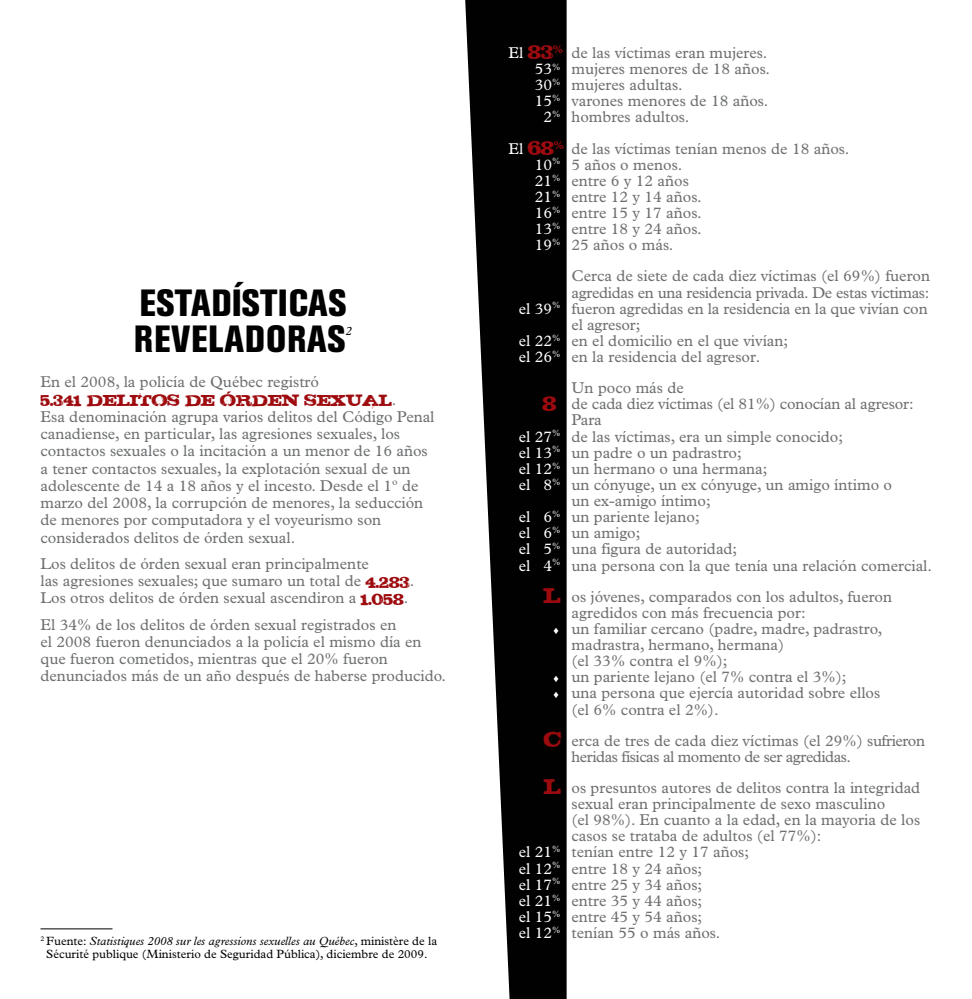
<style>
.page{position:relative;width:972px;height:999px;background:#fff}
.page>*{position:absolute;margin:0;border:0;box-sizing:border-box;transform-origin:0 0}
.t1{font:800 condensed 37.5px/36px "Akzidenz Grotesk BE";letter-spacing:.02em;color:#010101}
.t2{font:19.5px "STEAK";color:#9e0b0f}
.t3{font:15.75px/17.2px "Plantin";color:#6d6f71}
.t4{font:15.75px/16.2px "Plantin";letter-spacing:-.03em;color:#6d6f71}
.t5{font:15.75px "Plantin";letter-spacing:-.02em;color:#6d6f71}
.t6{font:italic 12.3px "Plantin";color:#000}
.t7{font:12px/13.5px "Plantin";color:#000;text-align:center}
.s1{font-family:"Plantin";font-size:15.75px;color:#6d6f71}
.s2{font-family:"STEAK";font-size:19.5px;color:#9e0b0f}
.s3{font-style:italic}
.s4{color:#fff}
.s5{font-family:"STEAK";font-size:24px;color:#9e0b0f}
.s6{font-family:"STEAK";font-size:25.5px;color:#9e0b0f}
</style>
<div class="page">
<svg style="left:465px;top:0;width:102px;height:999px;fill:#010101"></svg>
<hr style="left:40px;top:928px;width:72px;height:1px;background:#000">
<h1 class="t1" style="left:134px;top:285px;width:194px;text-indent:98px">ÍSTICAS<br>REVELADO RAS</h1>
<h1 class="t1" style="left:139px;top:285px;width:19px">ESTAD</h1>
<p class="t6" style="left:346px;top:323px;width:8px">2</p>
<p class="t3" style="left:40px;top:373px;width:280px">En el 2008, la policía de Québec registró</p>
<p class="t2" style="left:40px;top:389px;width:358px">5.341 delitos de orden sexual<span class="s1">.</span></p>
<p class="t3" style="left:40px;top:408px;width:396px">Esa denominación agrupa varios delitos del Código Penal canadiense, en particular, las agresiones sexuales, los contactos sexuales o la incitación a un menor de 16 años a tener contactos sexuales, la explotación sexual de un adolescente de 14 a 18 años y el incesto. Desde el 1º de marzo del 2008, la corrupción de menores, la seducción de menores por computadora y el voyeurismo son considerados delitos de órden sexual.</p>
<p class="t3" style="left:40px;top:555px;width:375px">Los delitos de órden sexual eran principalmente<br>las agresiones sexuales; que sumaro un total de <span class="s2">4.283</span>.<br>Los otros delitos de órden sexual ascendiron a <span class="s2">1.058</span>.</p>
<p class="t3" style="left:41px;top:616px;width:407px">El 34% de los delitos de órden sexual registrados en<br>el 2008 fueron denunciados a la policía el mismo día en que fueron cometidos, mientras que el 20% fueron denunciados más de un año después de haberse producido.</p>
<p class="t7" style="left:40px;top:934px;width:398px"><sup>2</sup> Fuente: <span class="s3">Statistiques 2008 sur les agressions sexuelles au Québec</span>, ministère de la<br>Sécurité publique (Ministerio de Seguridad Pública), diciembre de 2009.</p>
<p class="t3" style="left:508px;top:44px;width:260px"><span class="s4">El</span> <span class="s5">83</span><sup>%</sup> de las víctimas eran mujeres.</p>
<p class="t3" style="left:535px;top:60px;width:237px"><span class="s4">53</span><sup>%</sup> mujeres menores de 18 años.</p>
<p class="t3" style="left:535px;top:76px;width:149px"><span class="s4">30</span><sup>%</sup> mujeres adultas.</p>
<p class="t3" style="left:535px;top:92px;width:235px"><span class="s4">15</span><sup>%</sup> varones menores de 18 años.</p>
<p class="t3" style="left:544px;top:108px;width:147px"><span class="s4">2</span><sup>%</sup> hombres adultos.</p>
<p class="t3" style="left:535px;top:140px;width:316px;line-height:16.2px;text-indent:-26px"><span class="s4">El</span> <span class="s5">68</span><sup>%</sup> de las víctimas tenían menos de 18 años.<br><span class="s4">10</span><sup>%</sup> 5 años o menos.<br><span class="s4">21</span><sup>%</sup> entre 6 y 12 años<br><span class="s4">21</span><sup>%</sup> entre 12 y 14 años.<br><span class="s4">16</span><sup>%</sup> entre 15 y 17 años.<br><span class="s4">13</span><sup>%</sup> entre 18 y 24 años.<br><span class="s4">19</span><sup>%</sup> 25 años o más.</p>
<p class="t3" style="left:572px;top:267px;width:360px">Cerca de siete de cada diez víctimas (el 69%) fueron</p>
<p class="t5" style="left:572px;top:283px;width:359px">agredidas en una residencia privada. De estas víctimas:</p>
<p class="t3" style="left:519px;top:300px;width:410px"><span class="s4">el 39</span><sup>%</sup> fueron agredidas en la residencia en la que vivían con</p>
<p class="t3" style="left:572px;top:316px;width:71px">el agresor;</p>
<p class="t3" style="left:519px;top:332px;width:271px"><span class="s4">el 22</span><sup>%</sup> en el domicilio en el que vivían;</p>
<p class="t3" style="left:519px;top:348px;width:243px"><span class="s4">el 26</span><sup>%</sup> en la residencia del agresor.</p>
<p class="t3" style="left:572px;top:379px;width:114px">Un poco más de</p>
<p class="t3" style="left:542px;top:395px;width:373px"><span class="s6">8</span> de cada diez víctimas (el 81%) conocían al agresor:</p>
<p class="t3" style="left:572px;top:411px;width:32px">Para</p>
<p class="t3" style="left:519px;top:428px;width:326px"><span class="s4">el 27</span><sup>%</sup> de las víctimas, era un simple conocido;</p>
<p class="t3" style="left:519px;top:444px;width:224px"><span class="s4">el 13</span><sup>%</sup> un padre o un padrastro;</p>
<p class="t3" style="left:519px;top:460px;width:250px"><span class="s4">el 12</span><sup>%</sup> un hermano o una hermana;</p>
<p class="t3" style="left:519px;top:476px;width:375px"><span class="s4">el 8</span><sup>%</sup> un cónyuge, un ex cónyuge, un amigo íntimo o</p>
<p class="t3" style="left:572px;top:492px;width:141px">un ex-amigo íntimo;</p>
<p class="t3" style="left:519px;top:508px;width:182px"><span class="s4">el 6</span><sup>%</sup> un pariente lejano;</p>
<p class="t3" style="left:519px;top:524px;width:123px"><span class="s4">el 6</span><sup>%</sup> un amigo;</p>
<p class="t3" style="left:519px;top:540px;width:220px"><span class="s4">el 5</span><sup>%</sup> una figura de autoridad;</p>
<p class="t3" style="left:519px;top:557px;width:415px"><span class="s4">el 4</span><sup>%</sup> una persona con la que tenía una relación comercial.</p>
<p class="t3" style="left:544px;top:588px;width:350px"><span class="s6">L</span> os jóvenes, comparados con los adultos, fueron</p>
<p class="t3" style="left:572px;top:604px;width:236px">agredidos con más frecuencia por:</p>
<p class="t3" style="left:554px;top:620px;width:331px"><span class="s4">♦</span> un familiar cercano (padre, madre, padrastro,</p>
<p class="t3" style="left:572px;top:636px;width:214px">madrastra, hermano, hermana)</p>
<p class="t3" style="left:572px;top:652px;width:157px">(el 33% contra el 9%);</p>
<p class="t3" style="left:554px;top:668px;width:295px"><span class="s4">♦</span> un pariente lejano (el 7% contra el 3%);</p>
<p class="t3" style="left:554px;top:684px;width:328px"><span class="s4">♦</span> una persona que ejercía autoridad sobre ellos</p>
<p class="t3" style="left:572px;top:701px;width:149px">(el 6% contra el 2%).</p>
<p class="t4" style="left:572px;top:732px;width:355px;text-indent:-28px"><span class="s6">C</span> erca de tres de cada diez víctimas (el 29%) sufrieron heridas físicas al momento de ser agredidas.</p>
<p class="t3" style="left:544px;top:779px;width:378px"><span class="s6">L</span> os presuntos autores de delitos contra la integridad</p>
<p class="t3" style="left:571px;top:795px;width:315px">sexual eran principalmente de sexo masculino</p>
<p class="t3" style="left:571px;top:811px;width:350px">(el 98%). En cuanto a la edad, en la mayoria de los</p>
<p class="t3" style="left:571px;top:827px;width:251px">casos se trataba de adultos (el 77%):</p>
<p class="t3" style="left:519px;top:843px;width:232px"><span class="s4">el 21</span><sup>%</sup> tenían entre 12 y 17 años;</p>
<p class="t3" style="left:519px;top:860px;width:185px"><span class="s4">el 12</span><sup>%</sup> entre 18 y 24 años;</p>
<p class="t3" style="left:519px;top:876px;width:185px"><span class="s4">el 17</span><sup>%</sup> entre 25 y 34 años;</p>
<p class="t3" style="left:519px;top:892px;width:185px"><span class="s4">el 21</span><sup>%</sup> entre 35 y 44 años;</p>
<p class="t3" style="left:519px;top:908px;width:185px"><span class="s4">el 15</span><sup>%</sup> entre 45 y 54 años;</p>
<p class="t3" style="left:519px;top:924px;width:203px"><span class="s4">el 12</span><sup>%</sup> tenían 55 o más años.</p>
</div>
